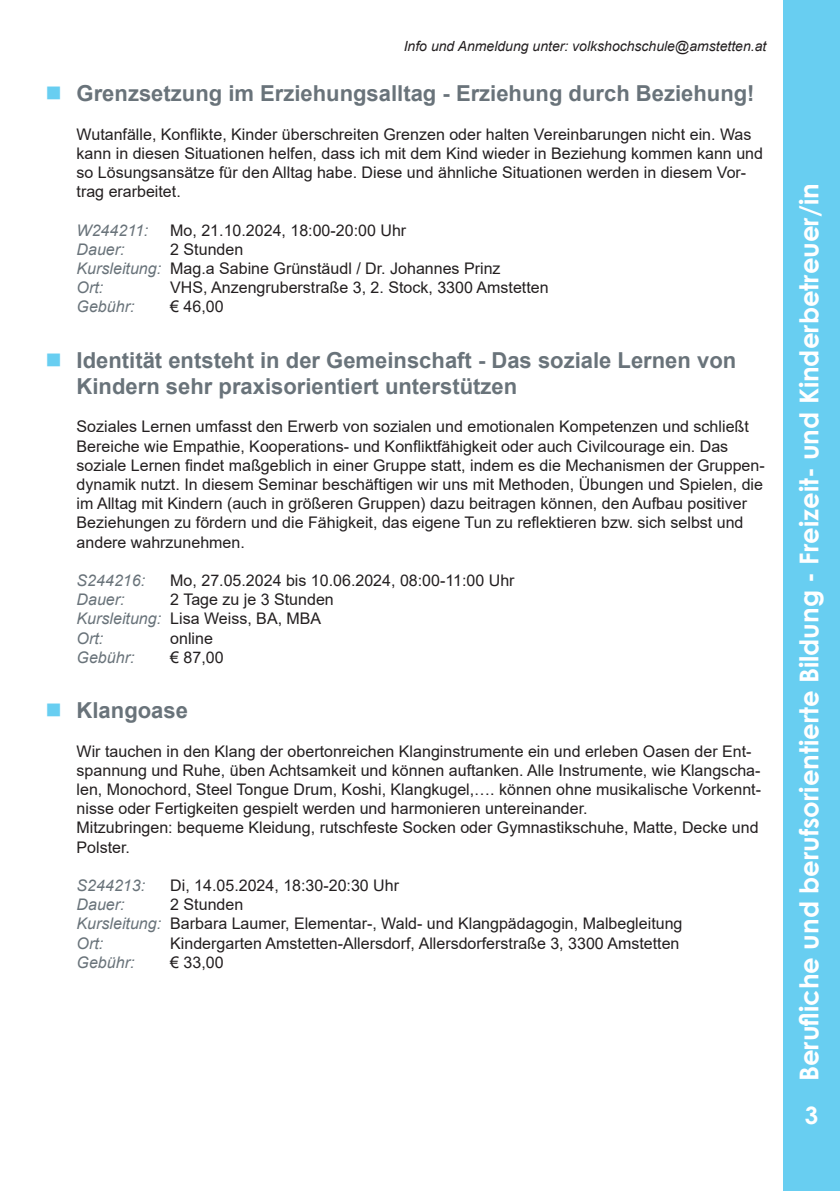
<style>
.page{position:relative;width:840px;height:1191px;background:#fff}
.page>*{position:absolute;margin:0;border:0;box-sizing:border-box;transform-origin:0 0}
.t1{font:700 26px "Century Gothic";color:#fff}
.t2{font:700 24px "Century Gothic";color:#fff}
.t3{font:700 22px/26.4px "Arial";color:#69737a}
.Kursinfo{font:16px/19.2px "Arial";color:#231f20}
.Dozenten{font:16px "Arial";color:#231f20}
.Terminblock{font:16px "Arial";color:#231f20}
.Kursort{font:16px "Arial";color:#231f20}
.Terminblock-2{font:italic 16px "Arial";color:#69737a}
.Kursgebuehr{font:italic 16px "Arial";color:#69737a}
.Kursgebuehr-2{font:16px "Arial";color:#231f20}
.Kursort-2{font:italic 16px "Arial";color:#69737a}
.t4{font:italic 14px "Arial";color:#231f20}
.s1{font-style:italic;color:#69737a}
</style>
<div class="page">
<div style="left:782px;top:0;width:57px;height:1191px;background:#68cef1"></div>
<p class="t4" style="left:403px;top:37px;width:364px">Info und Anmeldung unter: volkshochschule@amstetten.at</p>
<p class="t3" style="left:77px;top:80px;width:679px">Grenzsetzung im Erziehungsalltag - Erziehung durch Beziehung!</p>
<p class="Kursinfo" style="left:77px;top:124px;width:687px">Wutanfälle, Konflikte, Kinder überschreiten Grenzen oder halten Vereinbarungen nicht ein. Was kann in diesen Situationen helfen, dass ich mit dem Kind wieder in Beziehung kommen kann und so Lösungsansätze für den Alltag habe. Diese und ähnliche Situationen werden in diesem Vor&shy;trag erarbeitet.</p>
<p class="Terminblock-2" style="left:77px;top:219px;width:73px">W244211:</p>
<p class="Terminblock" style="left:170px;top:219px;width:237px">Mo, 21.10.2024, 18:00-20:00 Uhr</p>
<p class="Terminblock-2" style="left:77px;top:239px;width:50px">Dauer:</p>
<p class="Terminblock" style="left:170px;top:238px;width:74px">2 Stunden</p>
<p class="Dozenten" style="left:77px;top:257px;width:425px"><span class="s1">Kursleitung:</span> Mag.a Sabine Grünstäudl / Dr. Johannes Prinz</p>
<p class="Kursort-2" style="left:77px;top:277px;width:28px">Ort:</p>
<p class="Kursort" style="left:170px;top:276px;width:379px">VHS, Anzengruberstraße 3, 2. Stock, 3300 Amstetten</p>
<p class="Kursgebuehr" style="left:77px;top:296px;width:59px">Gebühr:</p>
<p class="Kursgebuehr-2" style="left:170px;top:296px;width:55px">€ 46,00</p>
<p class="t3" style="left:77px;top:347px;width:660px">Identität entsteht in der Gemeinschaft - Das soziale Lernen von<br>Kindern sehr praxisorientiert unterstützen</p>
<p class="Kursinfo" style="left:77px;top:417px;width:689px">Soziales Lernen umfasst den Erwerb von sozialen und emotionalen Kompetenzen und schließt Bereiche wie Empathie, Kooperations- und Konfliktfähigkeit oder auch Civilcourage ein. Das soziale Lernen findet maßgeblich in einer Gruppe statt, indem es die Mechanismen der Gruppen&shy;dynamik nutzt. In diesem Seminar beschäftigen wir uns mit Methoden, Übungen und Spielen, die im Alltag mit Kindern (auch in größeren Gruppen) dazu beitragen können, den Aufbau positiver Beziehungen zu fördern und die Fähigkeit, das eigene Tun zu reflektieren bzw. sich selbst und andere wahrzunehmen.</p>
<p class="Terminblock-2" style="left:77px;top:570px;width:70px">S244216:</p>
<p class="Terminblock" style="left:170px;top:569px;width:345px">Mo, 27.05.2024 bis 10.06.2024, 08:00-11:00 Uhr</p>
<p class="Terminblock-2" style="left:77px;top:589px;width:50px">Dauer:</p>
<p class="Terminblock" style="left:170px;top:588px;width:165px">2 Tage zu je 3 Stunden</p>
<p class="Dozenten" style="left:77px;top:608px;width:246px"><span class="s1">Kursleitung:</span> Lisa Weiss, BA, MBA</p>
<p class="Kursort-2" style="left:77px;top:627px;width:28px">Ort:</p>
<p class="Kursort" style="left:170px;top:627px;width:44px">online</p>
<p class="Kursgebuehr" style="left:77px;top:647px;width:59px">Gebühr:</p>
<p class="Kursgebuehr-2" style="left:170px;top:646px;width:55px">€ 87,00</p>
<p class="t3" style="left:77px;top:697px;width:113px">Klangoase</p>
<p class="Kursinfo" style="left:77px;top:741px;width:685px">Wir tauchen in den Klang der obertonreichen Klanginstrumente ein und erleben Oasen der Ent&shy;spannung und Ruhe, üben Achtsamkeit und können auftanken. Alle Instrumente, wie Klangscha&shy;len, Monochord, Steel Tongue Drum, Koshi, Klangkugel,…. können ohne musikalische Vorkennt&shy;nisse oder Fertigkeiten gespielt werden und harmonieren untereinander.</p>
<p class="Kursinfo" style="left:77px;top:818px;width:683px">Mitzubringen: bequeme Kleidung, rutschfeste Socken oder Gymnastikschuhe, Matte, Decke und<br>Polster.</p>
<p class="Terminblock-2" style="left:77px;top:875px;width:70px">S244213:</p>
<p class="Terminblock" style="left:170px;top:874px;width:230px">Di, 14.05.2024, 18:30-20:30 Uhr</p>
<p class="Terminblock-2" style="left:77px;top:894px;width:50px">Dauer:</p>
<p class="Terminblock" style="left:170px;top:893px;width:74px">2 Stunden</p>
<p class="Dozenten" style="left:77px;top:912px;width:607px"><span class="s1">Kursleitung:</span> Barbara Laumer, Elementar-, Wald- und Klangpädagogin, Malbegleitung</p>
<p class="Kursort-2" style="left:77px;top:932px;width:28px">Ort:</p>
<p class="Kursort" style="left:170px;top:932px;width:510px">Kindergarten Amstetten-Allersdorf, Allersdorferstraße 3, 3300 Amstetten</p>
<p class="Kursgebuehr" style="left:77px;top:951px;width:59px">Gebühr:</p>
<p class="Kursgebuehr-2" style="left:170px;top:951px;width:55px">€ 33,00</p>
<h1 class="t1" style="left:788px;top:1081px;width:899px;rotate:-90deg">Berufliche und berufsorientierte Bildung - Freizeit- und Kinderbetreuer/in</h1>
<h2 class="t2" style="left:804px;top:1097px;width:15px">3</h2>
</div>
